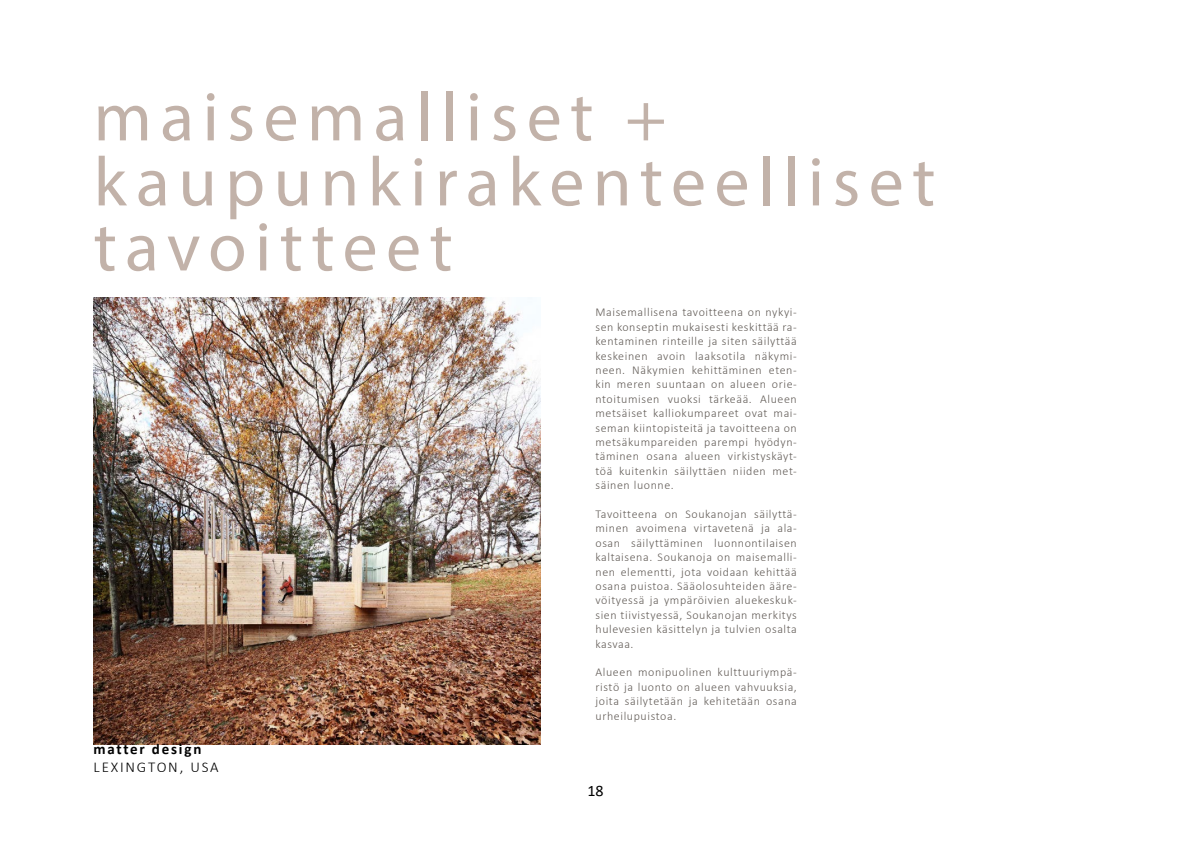
<style>
.page{position:relative;width:1191px;height:842px;background:#fff}
.page>*{position:absolute;margin:0;border:0;box-sizing:border-box;transform-origin:0 0}
.t1{font:70px/65px "Myriad Pro";letter-spacing:.12em;color:#c2b2a9}
.t2{font:16px "Calibri";color:#000}
.t3{font:300 15px "Calibri";letter-spacing:.12em;color:#000}
.t4{font:700 15px "Calibri";letter-spacing:.12em;color:#000}
.t5{font:300 12px/14.4px "Calibri";letter-spacing:.05em;color:#655f5a;text-align:justify}
</style>
<div class="page">
<img style="left:94px;top:297px;width:446px;height:447px">
<h1 class="t1" style="left:94px;top:83px;width:843px">maisemalliset + kaupunkirakenteelliset tavoitteet</h1>
<p class="t5" style="left:595px;top:305px;width:203px">Maisemallisena tavoitteena on nykyi&shy;sen konseptin mukaisesti keskittää ra&shy;kentaminen rinteille ja siten säilyttää keskeinen avoin laaksotila näkymi&shy;neen. Näkymien kehittäminen eten&shy;kin meren suuntaan on alueen orie&shy;ntoitumisen vuoksi tärkeää. Alueen metsäiset kalliokumpareet ovat mai&shy;seman kiintopisteitä ja tavoitteena on metsäkumpareiden parempi hyödyn&shy;täminen osana alueen virkistyskäyt&shy;töä kuitenkin säilyttäen niiden met&shy;säinen luonne.</p>
<p class="t5" style="left:595px;top:507px;width:203px">Tavoitteena on Soukanojan säilyttä&shy;minen avoimena virtavetenä ja ala&shy;osan säilyttäminen luonnontilaisen kaltaisena. Soukanoja on maisemalli&shy;nen elementti, jota voidaan kehittää osana puistoa. Sääolosuhteiden ääre&shy;vöityessä ja ympäröivien aluekeskuk&shy;sien tiivistyessä, Soukanojan merkitys hulevesien käsittelyn ja tulvien osalta kasvaa.</p>
<p class="t5" style="left:595px;top:665px;width:203px">Alueen monipuolinen kulttuuriympä&shy;ristö ja luonto on alueen vahvuuksia, joita säilytetään ja kehitetään osana urheilupuistoa.</p>
<p class="t4" style="left:94px;top:738px;width:109px">matter design</p>
<p class="t3" style="left:94px;top:757px;width:127px">LEXINGTON, USA</p>
<h2 class="t2" style="left:587px;top:779px;width:18px">18</h2>
</div>
